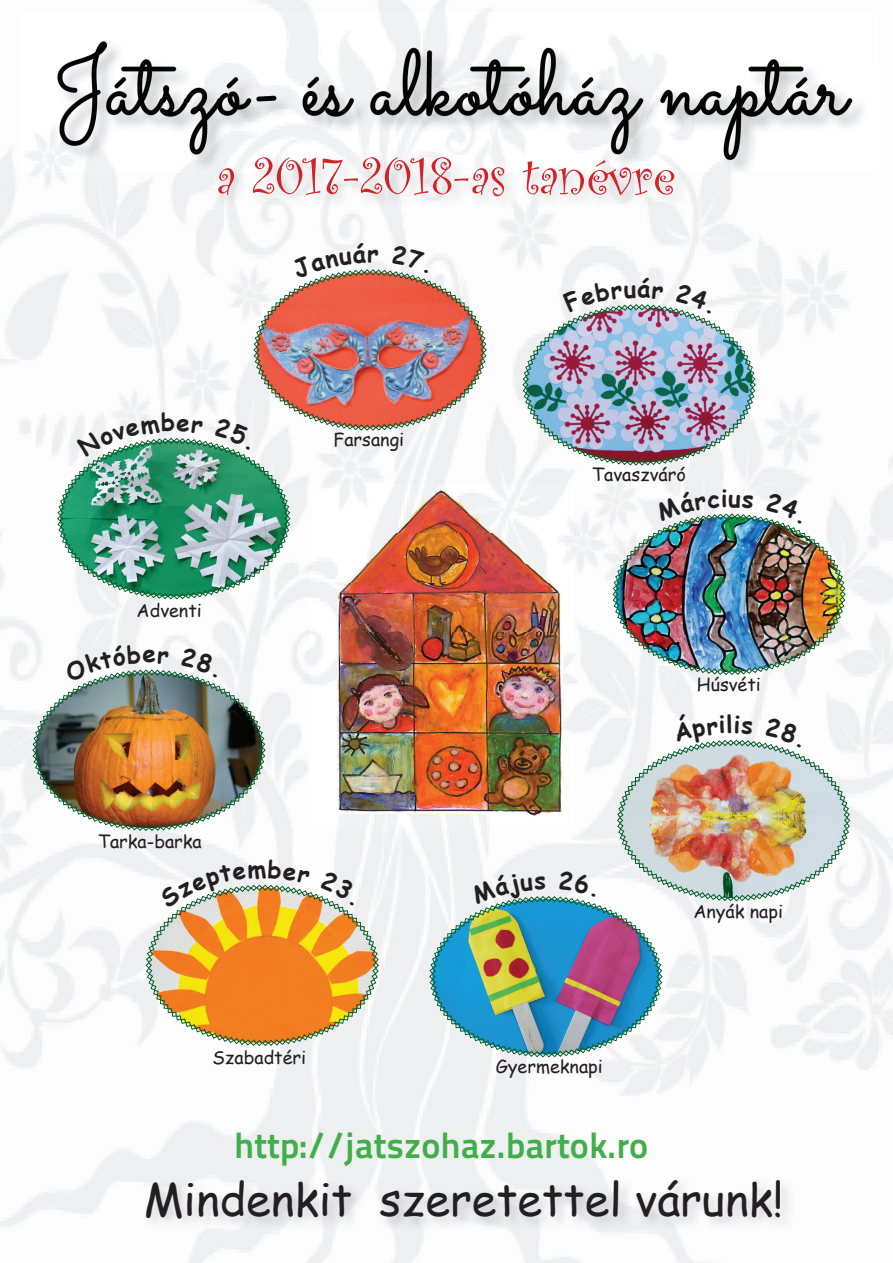
<style>
.page{position:relative;width:893px;height:1263px;background:#fff}
.page>*{position:absolute;margin:0;border:0;box-sizing:border-box;transform-origin:0 0}
.t1{font:54px "Curlz";color:#d1232a}
.t2{font:45px "Comic Sans MS";color:#231f20}
.t3{font:36px "Titillium Text 25 L 800 wt";color:#40ae49}
.t4{font:700 24px "Comic Sans MS";color:#231f20}
.t5{font:18px "Comic Sans MS";color:#231f20}
</style>
<div class="page">
<img style="left:536px;top:210px;width:139px;height:483px">
<img style="left:311px;top:484px;width:263px;height:347px">
<img style="left:216px;top:176px;width:472px;height:34px">
<img style="left:218px;top:176px;width:456px;height:20px">
<img style="left:143px;top:1176px;width:647px;height:55px">
<img style="left:56px;top:66px;width:810px;height:110px">
<img style="left:218px;top:157px;width:456px;height:19px">
<img style="left:63px;top:12px;width:723px;height:54px">
<svg style="left:522px;top:278px;width:234px;height:188px"></svg>
<img style="left:32px;top:644px;width:234px;height:187px">
<img style="left:612px;top:489px;width:234px;height:186px">
<img style="left:429px;top:714px;width:421px;height:343px">
<svg style="left:146px;top:859px;width:233px;height:187px"></svg>
<img style="left:57px;top:243px;width:430px;height:356px">
<h1 class="t1" style="left:216px;top:138px;width:461px">a 2017-2018-as tanévre</h1>
<h3 class="t4" style="left:367px;top:236px;width:13px">r</h3>
<p class="t5" style="left:137px;top:597px;width:67px">Adventi</p>
<h3 class="t4" style="left:143px;top:636px;width:15px">e</h3>
<p class="t5" style="left:333px;top:427px;width:72px">Farsangi</p>
<p class="t5" style="left:592px;top:461px;width:95px">Tavaszváró</p>
<p class="t5" style="left:697px;top:671px;width:66px">Húsvéti</p>
<p class="t5" style="left:98px;top:828px;width:106px">Tarka-barka</p>
<p class="t5" style="left:693px;top:898px;width:91px">Anyák napi</p>
<p class="t5" style="left:212px;top:1044px;width:95px">Szabadtéri</p>
<p class="t5" style="left:496px;top:1053px;width:108px">Gyermeknapi</p>
<h3 class="t3" style="left:234px;top:1117px;width:416px">http://jatszohaz.bartok.ro</h3>
<h2 class="t2" style="left:144px;top:1166px;width:641px">Mindenkit szeretettel várunk!</h2>
</div>
